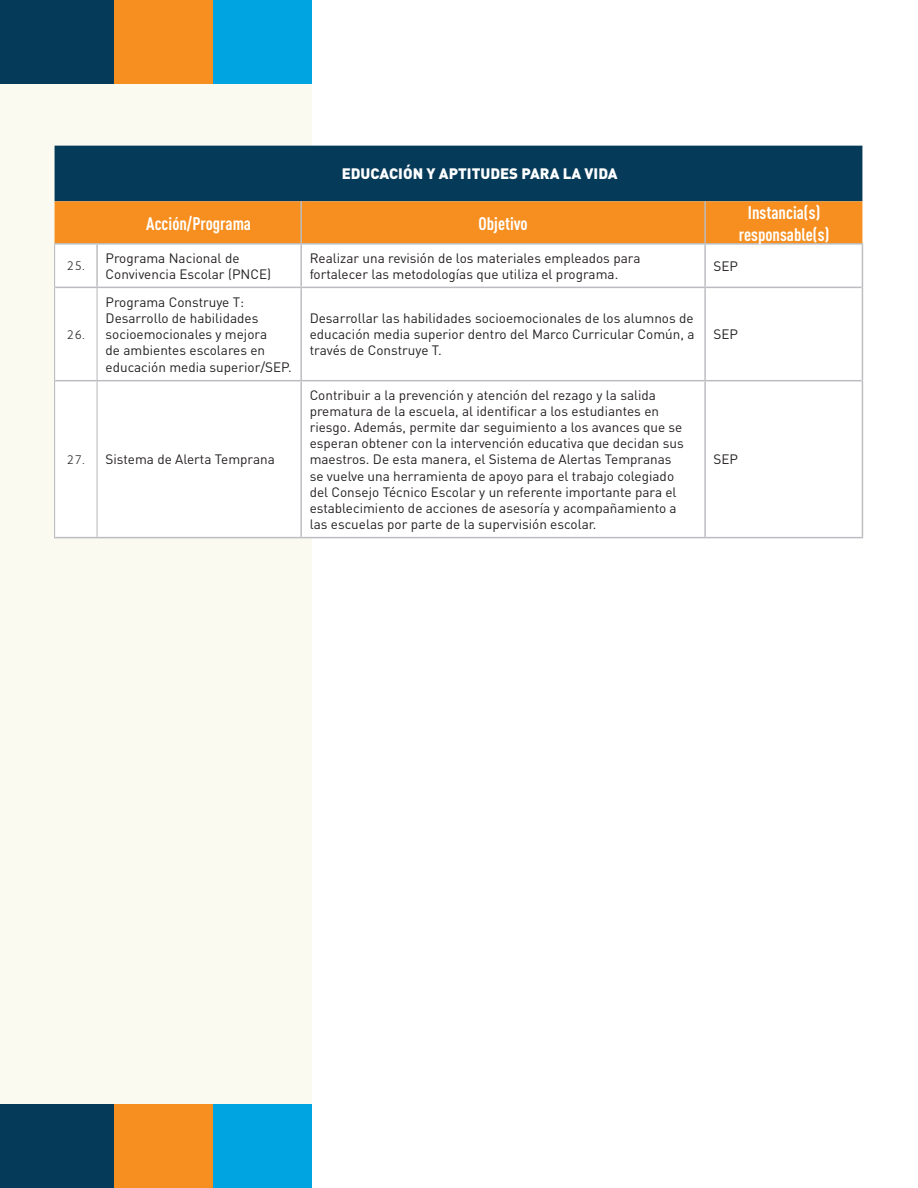
<style>
.page{position:relative;width:918px;height:1188px;background:#fff}
.page>*{position:absolute;margin:0;border:0;box-sizing:border-box;transform-origin:0 0}
.t1{font:700 18px/21.6px "DIN Cond";color:#fff;text-align:center}
.t2{font:900 15px "DIN Pro";color:#fff}
.t3{font:13.5px/16.2px "DIN Pro";color:#231f20}
.t4{font:300 12px "Soberana Sans";color:#231f20}
.s1{font-family:"Soberana Sans";font-weight:300;font-size:12px}
</style>
<div class="page">
<div style="left:1px;top:64px;width:311px;height:1086px;background:#fbfaf0"></div>
<div style="left:213px;top:1105px;width:99px;height:83px;background:#00a4e1"></div>
<div style="left:114px;top:1105px;width:99px;height:83px;background:#f68f20"></div>
<div style="left:1px;top:1105px;width:113px;height:83px;background:#063a59"></div>
<div style="left:213px;top:0;width:99px;height:83px;background:#00a4e1"></div>
<div style="left:114px;top:0;width:99px;height:83px;background:#f68f20"></div>
<div style="left:1px;top:0;width:113px;height:83px;background:#063a59"></div>
<div style="left:55px;top:146px;width:807px;height:55px;background:#063a59"></div>
<div style="left:55px;top:201px;width:807px;height:42px;background:#f68f20"></div>
<svg style="left:55px;top:245px;width:807px;height:292px"></svg>
<hr style="left:54px;top:287px;width:1px;height:94px;background:#bcbdc0">
<hr style="left:97px;top:288px;width:1px;height:92px;background:#bcbdc0">
<hr style="left:300px;top:288px;width:2px;height:92px;background:#bcbdc0">
<hr style="left:704px;top:288px;width:2px;height:92px;background:#bcbdc0">
<hr style="left:862px;top:287px;width:1px;height:94px;background:#bcbdc0">
<hr style="left:97px;top:380px;width:204px;height:1px;background:#bcbdc0">
<hr style="left:301px;top:380px;width:404px;height:1px;background:#bcbdc0">
<hr style="left:705px;top:380px;width:157px;height:1px;background:#bcbdc0">
<hr style="left:54px;top:381px;width:1px;height:156px;background:#bcbdc0">
<hr style="left:55px;top:380px;width:42px;height:1px;background:#bcbdc0">
<hr style="left:97px;top:381px;width:1px;height:156px;background:#bcbdc0">
<hr style="left:300px;top:201px;width:2px;height:42px;background:#bcbdc0">
<hr style="left:704px;top:201px;width:2px;height:42px;background:#bcbdc0">
<hr style="left:300px;top:381px;width:2px;height:156px;background:#bcbdc0">
<hr style="left:704px;top:381px;width:2px;height:156px;background:#bcbdc0">
<hr style="left:862px;top:381px;width:1px;height:156px;background:#bcbdc0">
<hr style="left:54px;top:537px;width:43px;height:1px;background:#bcbdc0">
<hr style="left:97px;top:537px;width:204px;height:1px;background:#bcbdc0">
<hr style="left:301px;top:537px;width:404px;height:1px;background:#bcbdc0">
<hr style="left:705px;top:537px;width:158px;height:1px;background:#bcbdc0">
<hr style="left:54px;top:245px;width:1px;height:42px;background:#bcbdc0">
<hr style="left:54px;top:243px;width:43px;height:2px;background:#bcbdc0">
<hr style="left:97px;top:243px;width:204px;height:2px;background:#bcbdc0">
<hr style="left:301px;top:243px;width:404px;height:2px;background:#bcbdc0">
<hr style="left:705px;top:243px;width:158px;height:2px;background:#bcbdc0">
<hr style="left:96px;top:245px;width:2px;height:42px;background:#bcbdc0">
<hr style="left:300px;top:245px;width:2px;height:42px;background:#bcbdc0">
<hr style="left:704px;top:245px;width:2px;height:42px;background:#bcbdc0">
<hr style="left:862px;top:245px;width:1px;height:42px;background:#bcbdc0">
<hr style="left:55px;top:287px;width:42px;height:1px;background:#bcbdc0">
<hr style="left:97px;top:287px;width:204px;height:1px;background:#bcbdc0">
<hr style="left:301px;top:287px;width:404px;height:1px;background:#bcbdc0">
<hr style="left:705px;top:287px;width:157px;height:1px;background:#bcbdc0">
<p class="t2" style="left:342px;top:164px;width:278px">EDUCACIÓN Y APTITUDES PARA LA VIDA</p>
<h1 class="t1" style="left:146px;top:212px;width:106px">Acción/Programa</h1>
<h1 class="t1" style="left:479px;top:212px;width:51px">Objetivo</h1>
<h1 class="t1" style="left:739px;top:201px;width:92px">Instancia(s) responsable(s)</h1>
<p class="t4" style="left:67px;top:258px;width:20px">25.</p>
<p class="t3" style="left:106px;top:249px;width:167px">Programa Nacional de<br>Convivencia Escolar (PNCE)</p>
<p class="t3" style="left:310px;top:249px;width:332px">Realizar una revisión de los materiales empleados para fortalecer las metodologías que utiliza el programa.</p>
<p class="t3" style="left:714px;top:257px;width:26px">SEP</p>
<p class="t4" style="left:67px;top:326px;width:20px">26.</p>
<p class="t3" style="left:106px;top:293px;width:188px">Programa Construye T:<br>Desarrollo de habilidades socioemocionales y mejora<br>de ambientes escolares en educación media superior/SEP.</p>
<p class="t3" style="left:67px;top:451px;width:210px"><span class="s1">27.</span> Sistema de Alerta Temprana</p>
<p class="t3" style="left:310px;top:309px;width:386px;text-align:justify">Desarrollar las habilidades socioemocionales de los alumnos de educación media superior dentro del Marco Curricular Común, a través de Construye T.</p>
<p class="t3" style="left:310px;top:386px;width:376px">Contribuir a la prevención y atención del rezago y la salida prematura de la escuela, al identificar a los estudiantes en riesgo. Además, permite dar seguimiento a los avances que se esperan obtener con la intervención educativa que decidan sus maestros. De esta manera, el Sistema de Alertas Tempranas se vuelve una herramienta de apoyo para el trabajo colegiado del Consejo Técnico Escolar y un referente importante para el establecimiento de acciones de asesoría y acompañamiento a las escuelas por parte de la supervisión escolar.</p>
<p class="t3" style="left:714px;top:326px;width:26px">SEP</p>
<p class="t3" style="left:714px;top:451px;width:26px">SEP</p>
</div>
